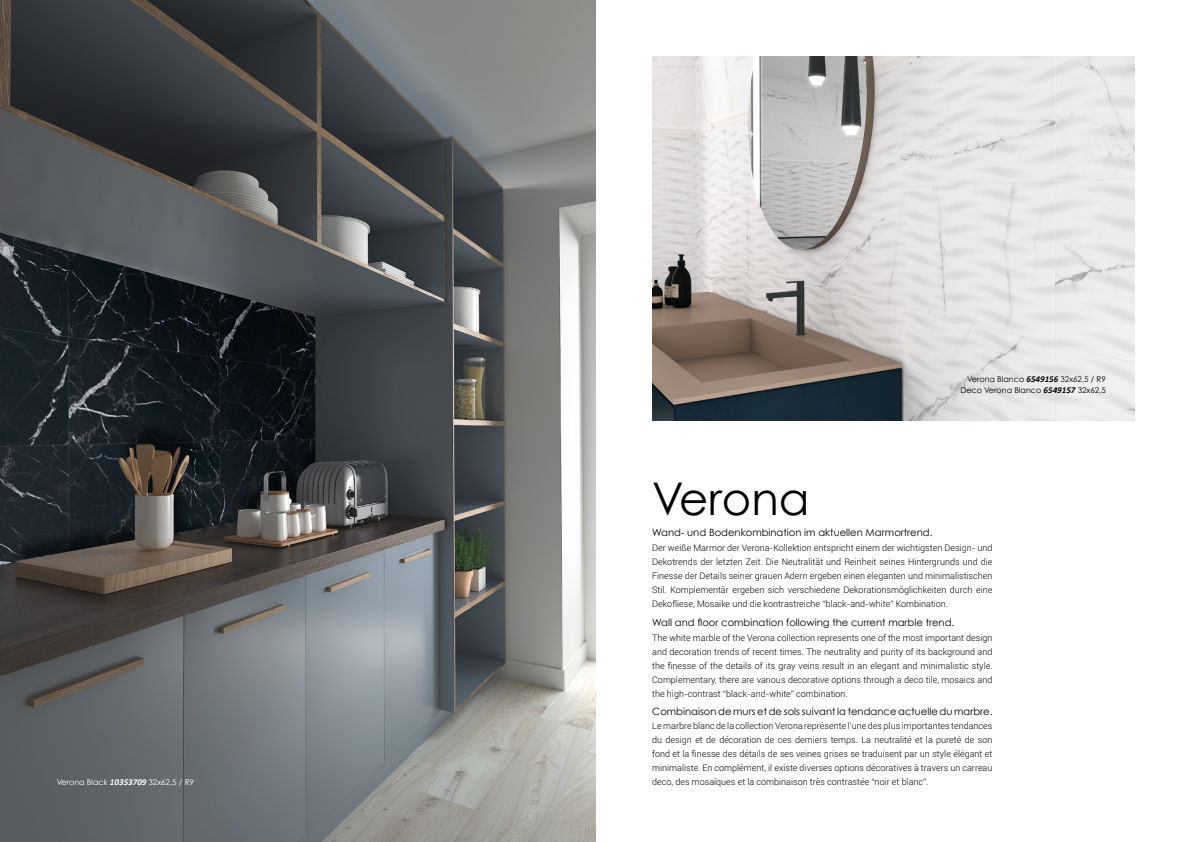
<style>
.page{position:relative;width:1191px;height:842px;background:#fff}
.page>*{position:absolute;margin:0;border:0;box-sizing:border-box;transform-origin:0 0}
.t1{font:45px "Century Gothic";color:#000}
.t2{font:10px "Century Gothic";color:#000}
.t3{font:300 9px/14px "Roboto";color:#000;text-align:justify}
.t4{font:8px/10.8px "Century Gothic";color:#000;text-align:right}
.t5{font:8px "Century Gothic";color:#fff}
.s1{font-family:"Calibri";font-weight:700;font-style:italic;font-size:9px}
</style>
<div class="page">
<img style="left:0;top:0;width:595px;height:842px">
<img style="left:652px;top:57px;width:482px;height:364px">
<p class="t5" style="left:57px;top:777px;width:139px">Verona Black <span class="s1">10353709</span> 32x62,5 / R9</p>
<p class="t4" style="left:960px;top:373px;width:147px">Verona Blanco <span class="s1">6549156</span> 32x62,5 / R9<br>Deco Verona Blanco <span class="s1">6549157</span> 32x62,5</p>
<h1 class="t1" style="left:652px;top:471px;width:159px">Verona</h1>
<p class="t2" style="left:652px;top:526px;width:282px">Wand- und Bodenkombination im aktuellen Marmortrend.</p>
<p class="t3" style="left:652px;top:540px;width:342px">Der weiße Marmor der Verona-Kollektion entspricht einem der wichtigsten Design- und Dekotrends der letzten Zeit. Die Neutralität und Reinheit seines Hintergrunds und die Finesse der Details seiner grauen Adern ergeben einen eleganten und minimalistischen Stil. Komplementär ergeben sich verschiedene Dekorationsmöglichkeiten durch eine Dekofliese, Mosaike und die kontrastreiche “black-and-white” Kombination.</p>
<p class="t2" style="left:652px;top:616px;width:304px">Wall and floor combination following the current marble trend.</p>
<p class="t3" style="left:652px;top:630px;width:342px">The white marble of the Verona collection represents one of the most important design and decoration trends of recent times. The neutrality and purity of its background and the finesse of the details of its gray veins result in an elegant and minimalistic style.<br>Complementary, there are various decorative options through a deco tile, mosaics and the high-contrast “black-and-white” combination.</p>
<p class="t2" style="left:652px;top:705px;width:342px">Combinaison de murs et de sols suivant la tendance actuelle du marbre.</p>
<p class="t3" style="left:652px;top:719px;width:342px">Le marbre blanc de la collection Verona représente l’une des plus importantes tendances du design et de décoration de ces derniers temps. La neutralité et la pureté de son fond et la finesse des détails de ses veines grises se traduisent par un style élégant et minimaliste. En complément, il existe diverses options décoratives à travers un carreau deco, des mosaïques et la combinaison très contrastée “noir et blanc”.</p>
</div>
